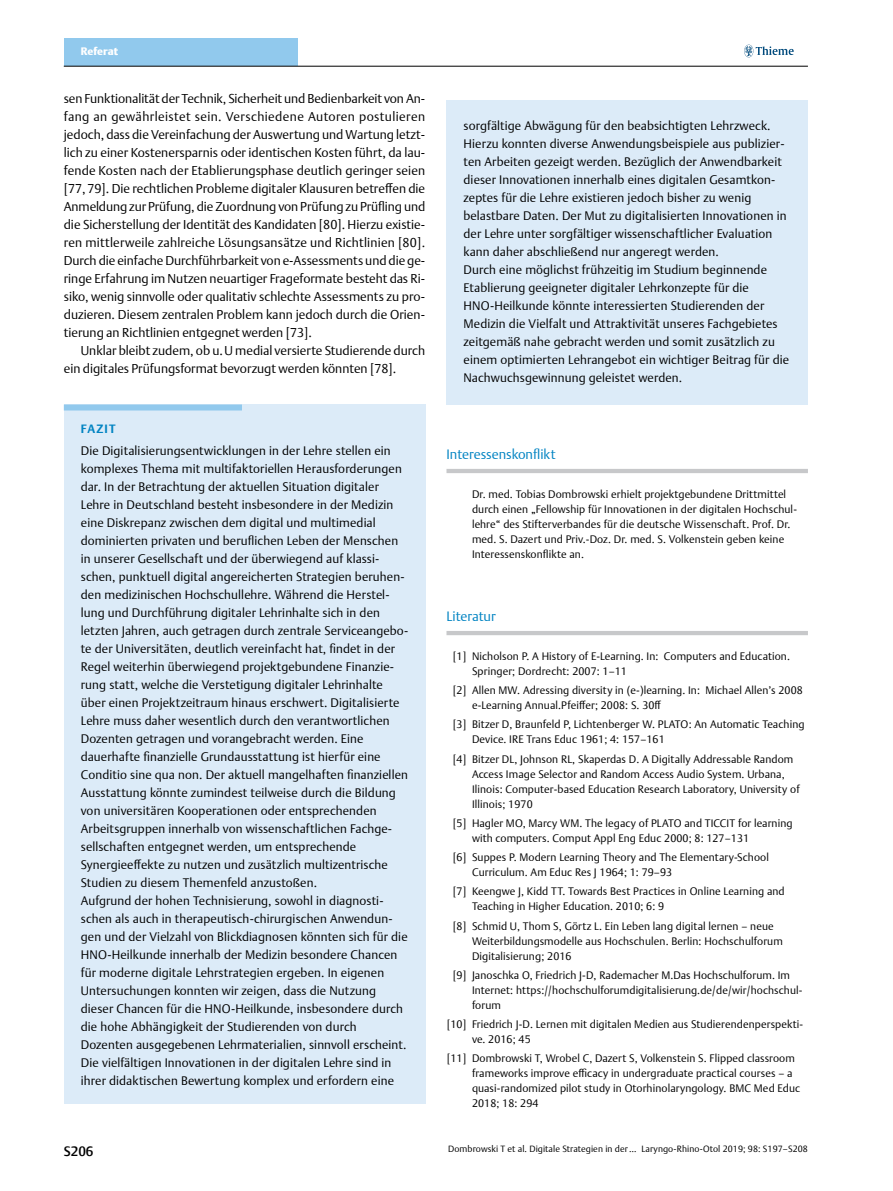
<style>
.page{position:relative;width:893px;height:1191px;background:#fff}
.page>*{position:absolute;margin:0;border:0;box-sizing:border-box;transform-origin:0 0}
.t1{font:300 13.5px "Thieme Argo 2011";color:#0083c2}
.t2{font:500 13.5px "Thieme Argo 2011";color:#000}
.t3{font:300 12.75px/18px "Thieme Argo 2011";color:#000;text-align:justify}
.t4{font:300 12.3px/18px "Thieme Argo 2011";letter-spacing:.01em;color:#000}
.t5{font:700 12px "Thieme Argo 2011";color:#0083c2}
.t6{font:300 10.8px/15px "Thieme Argo 2011";letter-spacing:.01em;color:#000}
.t7{font:900 10.8px "Thieme Argo 2011";letter-spacing:.005em;color:#fff}
.t8{font:300 9px "Thieme Argo 2011";letter-spacing:.01em;color:#000}
</style>
<div class="page">
<div style="left:64px;top:38px;width:234px;height:28px;background:#91c9ed"></div>
<svg style="left:744px;top:45px;width:50px;height:12px"></svg>
<hr style="left:64px;top:66px;width:744px;height:1px;background:#000">
<hr style="left:446px;top:469px;width:362px;height:4px;background:#c7c8ca">
<hr style="left:446px;top:631px;width:362px;height:4px;background:#c7c8ca">
<div style="left:64px;top:404px;width:361px;height:700px;background:#dcebf8"></div>
<div style="left:64px;top:404px;width:178px;height:6px;background:#91c9ed"></div>
<div style="left:446px;top:100px;width:362px;height:305px;background:#dcebf8"></div>
<p class="t7" style="left:81px;top:44px;width:39px">Referat</p>
<p class="t3" style="left:64px;top:89px;width:363px">sen Funktionalität der Technik, Sicherheit und Bedienbarkeit von An&shy;fang an gewährleistet sein. Verschiedene Autoren postulieren jedoch, dass die Vereinfachung der Auswertung und Wartung letzt&shy;lich zu einer Kostenersparnis oder identischen Kosten führt, da lau&shy;fende Kosten nach der Etablierungsphase deutlich geringer seien [77,79]. Die rechtlichen Probleme digitaler Klausuren betreffen die Anmeldung zur Prüfung, die Zuordnung von Prüfung zu Prüfling und die Sicherstellung der Identität des Kandidaten [80]. Hierzu existie&shy;ren mittlerweile zahlreiche Lösungsansätze und Richtlinien [80].<br>Durch die einfache Durchführbarkeit von e-Assessments und die ge&shy;ringe Erfahrung im Nutzen neuartiger Frageformate besteht das Ri&shy;siko, wenig sinnvolle oder qualitativ schlechte Assessments zu pro&shy;duzieren. Diesem zentralen Problem kann jedoch durch die Orien&shy;tierung an Richtlinien entgegnet werden [73].</p>
<p class="t3" style="left:64px;top:341px;width:363px;text-indent:17px">Unklar bleibt zudem, ob u.U medial versierte Studierende durch ein digitales Prüfungsformat bevorzugt werden könnten [78].</p>
<p class="t5" style="left:81px;top:421px;width:23px">Fazit</p>
<p class="t4" style="left:81px;top:441px;width:329px">Die Digitalisierungsentwicklungen in der Lehre stellen ein komplexes Thema mit multifaktoriellen Herausforderungen dar. In der Betrachtung der aktuellen Situation digitaler Lehre in Deutschland besteht insbesondere in der Medizin eine Diskrepanz zwischen dem digital und multimedial dominierten privaten und beruflichen Leben der Menschen in unserer Gesellschaft und der überwiegend auf klassi&shy;schen, punktuell digital angereicherten Strategien beruhen&shy;den medizinischen Hochschullehre. Während die Herstel&shy;lung und Durchführung digitaler Lehrinhalte sich in den letzten Jahren, auch getragen durch zentrale Serviceangebo&shy;te der Universitäten, deutlich vereinfacht hat, findet in der Regel weiterhin überwiegend projektgebundene Finanzie&shy;rung statt, welche die Verstetigung digitaler Lehrinhalte über einen Projektzeitraum hinaus erschwert. Digitalisierte Lehre muss daher wesentlich durch den verantwortlichen Dozenten getragen und vorangebracht werden. Eine dauerhafte finanzielle Grundausstattung ist hierfür eine Conditio sine qua non. Der aktuell mangelhaften finanziellen Ausstattung könnte zumindest teilweise durch die Bildung von universitären Kooperationen oder entsprechenden Arbeitsgruppen innerhalb von wissenschaftlichen Fachge&shy;sellschaften entgegnet werden, um entsprechende Synergieeffekte zu nutzen und zusätzlich multizentrische Studien zu diesem Themenfeld anzustoßen.<br>Aufgrund der hohen Technisierung, sowohl in diagnosti&shy;schen als auch in therapeutisch-chirurgischen Anwendun&shy;gen und der Vielzahl von Blickdiagnosen könnten sich für die HNO-Heilkunde innerhalb der Medizin besondere Chancen für moderne digitale Lehrstrategien ergeben. In eigenen Untersuchungen konnten wir zeigen, dass die Nutzung dieser Chancen für die HNO-Heilkunde, insbesondere durch die hohe Abhängigkeit der Studierenden von durch Dozenten ausgegebenen Lehrmaterialien, sinnvoll erscheint.<br>Die vielfältigen Innovationen in der digitalen Lehre sind in ihrer didaktischen Bewertung komplex und erfordern eine</p>
<p class="t2" style="left:64px;top:1142px;width:31px">S206</p>
<p class="t4" style="left:464px;top:117px;width:327px">sorgfältige Abwägung für den beabsichtigten Lehrzweck.<br>Hierzu konnten diverse Anwendungsbeispiele aus publizier&shy;ten Arbeiten gezeigt werden. Bezüglich der Anwendbarkeit dieser Innovationen innerhalb eines digitalen Gesamtkon&shy;zeptes für die Lehre existieren jedoch bisher zu wenig belastbare Daten. Der Mut zu digitalisierten Innovationen in der Lehre unter sorgfältiger wissenschaftlicher Evaluation kann daher abschließend nur angeregt werden.<br>Durch eine möglichst frühzeitig im Studium beginnende Etablierung geeigneter digitaler Lehrkonzepte für die HNO-Heilkunde könnte interessierten Studierenden der Medizin die Vielfalt und Attraktivität unseres Fachgebietes zeitgemäß nahe gebracht werden und somit zusätzlich zu einem optimierten Lehrangebot ein wichtiger Beitrag für die Nachwuchsgewinnung geleistet werden.</p>
<p class="t1" style="left:446px;top:445px;width:111px">Interessenskonflikt</p>
<p class="t6" style="left:472px;top:486px;width:327px">Dr. med. Tobias Dombrowski erhielt projektgebundene Drittmittel durch einen „Fellowship für Innovationen in der digitalen Hochschul&shy;lehre“ des Stifterverbandes für die deutsche Wissenschaft. Prof. Dr. med. S. Dazert und Priv.-Doz. Dr. med. S. Volkenstein geben keine Interessenskonflikte an.</p>
<p class="t1" style="left:446px;top:607px;width:51px">Literatur</p>
<p class="t6" style="left:472px;top:648px;width:319px;text-indent:-19px">[1] Nicholson P. A History of E-Learning. In: Computers and Education.<br>Springer; Dordrecht: 2007: 1–11</p>
<p class="t6" style="left:472px;top:682px;width:332px;text-indent:-19px">[2] Allen MW. Adressing diversity in (e-)learning. In: Michael Allen’s 2008 e-Learning Annual.Pfeiffer; 2008: S. 30ff</p>
<p class="t6" style="left:472px;top:716px;width:334px;text-indent:-19px">[3] Bitzer D, Braunfeld P, Lichtenberger W. PLATO: An Automatic Teaching<br>Device. IRE Trans Educ 1961; 4: 157–161</p>
<p class="t6" style="left:472px;top:751px;width:329px;text-indent:-19px">[4] Bitzer DL, Johnson RL, Skaperdas D. A Digitally Addressable Random Access Image Selector and Random Access Audio System. Urbana, Ilinois: Computer-based Education Research Laboratory, University of Illinois; 1970</p>
<p class="t6" style="left:472px;top:815px;width:322px;text-indent:-19px">[5] Hagler MO, Marcy WM. The legacy of PLATO and TICCIT for learning with computers. Comput Appl Eng Educ 2000; 8: 127–131</p>
<p class="t6" style="left:472px;top:849px;width:298px;text-indent:-19px">[6] Suppes P. Modern Learning Theory and The Elementary-School<br>Curriculum. Am Educ Res J 1964; 1: 79–93</p>
<p class="t6" style="left:472px;top:883px;width:314px;text-indent:-19px">[7] Keengwe J, Kidd TT. Towards Best Practices in Online Learning and<br>Teaching in Higher Education. 2010; 6: 9</p>
<p class="t6" style="left:472px;top:918px;width:312px;text-indent:-19px">[8] Schmid U, Thom S, Görtz L. Ein Leben lang digital lernen – neue<br>Weiterbildungsmodelle aus Hochschulen. Berlin: Hochschulforum<br>Digitalisierung; 2016</p>
<p class="t6" style="left:472px;top:967px;width:332px;text-indent:-19px">[9] Janoschka O, Friedrich J-D, Rademacher M.Das Hochschulforum. Im<br>Internet: https://hochschulforumdigitalisierung.de/de/wir/hochschul&shy;forum</p>
<p class="t6" style="left:472px;top:1016px;width:333px;text-indent:-25px">[10] Friedrich J-D. Lernen mit digitalen Medien aus Studierendenperspekti&shy;ve. 2016; 45</p>
<p class="t6" style="left:472px;top:1050px;width:330px;text-indent:-25px">[11] Dombrowski T, Wrobel C, Dazert S, Volkenstein S. Flipped classroom frameworks improve efficacy in undergraduate practical courses – a quasi-randomized pilot study in Otorhinolaryngology. BMC Med Educ 2018; 18: 294</p>
<p class="t8" style="left:448px;top:1143px;width:361px">Dombrowski T et al. Digitale Strategien in der … Laryngo-Rhino-Otol 2019; 98: S197–S208</p>
</div>
